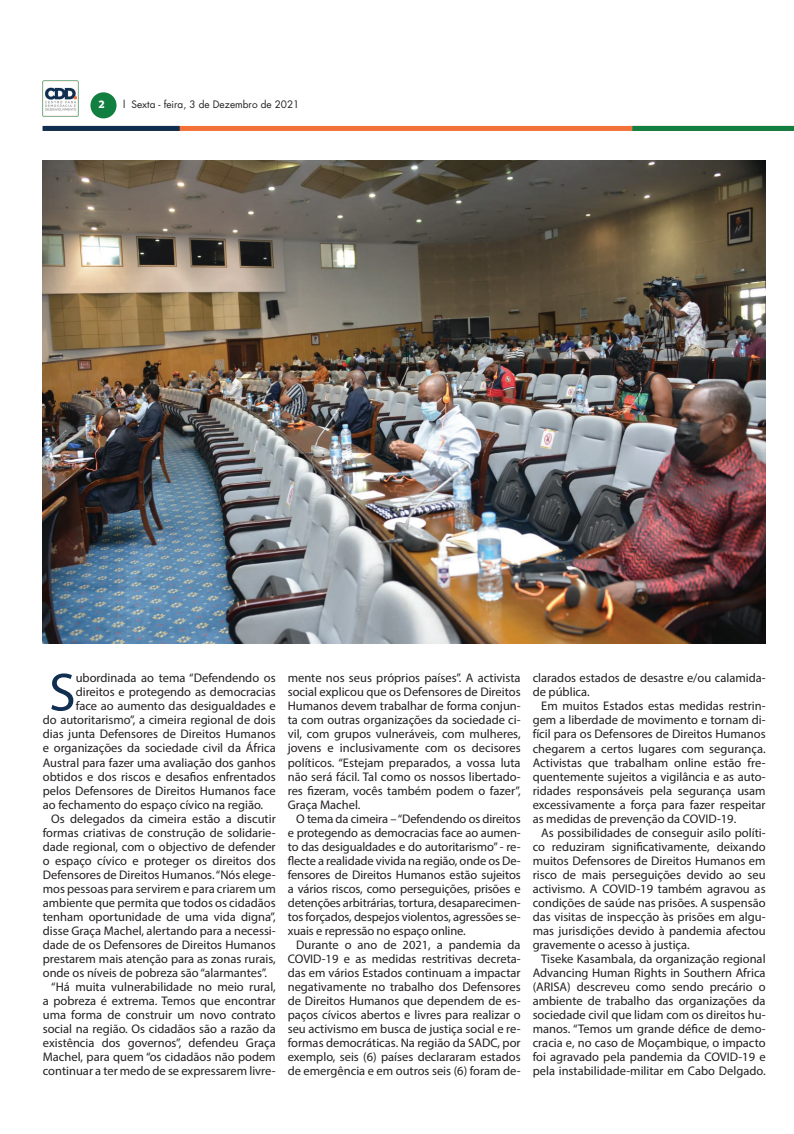
<style>
.page{position:relative;width:794px;height:1134px;background:#fff}
.page>*{position:absolute;margin:0;border:0;box-sizing:border-box;transform-origin:0 0}
.t1{font:54px "Myriad Pro";color:#112f51}
.t2{font:12.5px/14px "Myriad Pro";color:#231f20;text-align:justify}
.t3{font:10px "Futura LT";color:#231f20}
.t4{font:700 10px "Popular";color:#fff}
</style>
<div class="page">
<div style="left:45px;top:126px;width:749px;height:5px;background:#f37138"></div>
<div style="left:632px;top:126px;width:162px;height:5px;background:#107f40"></div>
<div style="left:43px;top:126px;width:137px;height:5px;background:#102e4f"></div>
<div style="left:90px;top:92px;width:27px;height:26px;background:#107f40;border-radius:50%"></div>
<img style="left:43px;top:81px;width:35px;height:35px">
<img style="left:43px;top:161px;width:722px;height:482px">
<p class="t4" style="left:99px;top:98px;width:7px">2</p>
<p class="t3" style="left:123px;top:98px;width:178px">l Sexta - feira, 3 de Dezembro de 2021</p>
<h1 class="t1" style="left:49px;top:659px;width:28px">S</h1>
<p class="t2" style="left:76px;top:671px;width:201px">ubordinada ao tema “Defendendo os</p>
<p class="t2" style="left:76px;top:685px;width:201px">direitos e protegendo as democracias</p>
<p class="t2" style="left:76px;top:699px;width:201px">face ao aumento das desigualdades e</p>
<p class="t2" style="left:43px;top:713px;width:234px">do autoritarismo”, a cimeira regional de dois</p>
<p class="t2" style="left:43px;top:727px;width:234px">dias junta Defensores de Direitos Humanos</p>
<p class="t2" style="left:43px;top:741px;width:234px">e organizações da sociedade civil da África</p>
<p class="t2" style="left:43px;top:755px;width:234px">Austral para fazer uma avaliação dos ganhos</p>
<p class="t2" style="left:43px;top:769px;width:234px">obtidos e dos riscos e desafios enfrentados</p>
<p class="t2" style="left:43px;top:783px;width:234px">pelos Defensores de Direitos Humanos face</p>
<p class="t2" style="left:43px;top:797px;width:222px">ao fechamento do espaço cívico na região.</p>
<p class="t2" style="left:51px;top:811px;width:226px">Os delegados da cimeira estão a discutir</p>
<p class="t2" style="left:43px;top:825px;width:234px">formas criativas de construção de solidarie-</p>
<p class="t2" style="left:43px;top:839px;width:234px">dade regional, com o objectivo de defender</p>
<p class="t2" style="left:43px;top:853px;width:234px">o espaço cívico e proteger os direitos dos</p>
<p class="t2" style="left:43px;top:867px;width:234px">Defensores de Direitos Humanos. “Nós elege-</p>
<p class="t2" style="left:43px;top:881px;width:234px">mos pessoas para servirem e para criarem um</p>
<p class="t2" style="left:43px;top:895px;width:234px">ambiente que permita que todos os cidadãos</p>
<p class="t2" style="left:43px;top:909px;width:234px">tenham oportunidade de uma vida digna”,</p>
<p class="t2" style="left:43px;top:923px;width:234px">disse Graça Machel, alertando para a necessi-</p>
<p class="t2" style="left:43px;top:937px;width:234px">dade de os Defensores de Direitos Humanos</p>
<p class="t2" style="left:43px;top:951px;width:234px">prestarem mais atenção para as zonas rurais,</p>
<p class="t2" style="left:43px;top:965px;width:226px">onde os níveis de pobreza são “alarmantes”.</p>
<p class="t2" style="left:51px;top:979px;width:226px">“Há muita vulnerabilidade no meio rural,</p>
<p class="t2" style="left:43px;top:993px;width:234px">a pobreza é extrema. Temos que encontrar</p>
<p class="t2" style="left:43px;top:1007px;width:234px">uma forma de construir um novo contrato</p>
<p class="t2" style="left:43px;top:1021px;width:234px">social na região. Os cidadãos são a razão da</p>
<p class="t2" style="left:43px;top:1035px;width:234px">existência dos governos”, defendeu Graça</p>
<p class="t2" style="left:43px;top:1049px;width:234px">Machel, para quem “os cidadãos não podem</p>
<p class="t2" style="left:43px;top:1063px;width:234px">continuar a ter medo de se expressarem livre-</p>
<p class="t2" style="left:288px;top:671px;width:234px">mente nos seus próprios países”. A activista social explicou que os Defensores de Direitos Humanos devem trabalhar de forma conjun&shy;ta com outras organizações da sociedade ci&shy;vil, com grupos vulneráveis, com mulheres, jovens e inclusivamente com os decisores políticos. “Estejam preparados, a vossa luta não será fácil. Tal como os nossos libertado&shy;res fizeram, vocês também podem o fazer”, Graça Machel.</p>
<p class="t2" style="left:288px;top:811px;width:234px;text-indent:8px">O tema da cimeira – “Defendendo os direitos e protegendo as democracias face ao aumen&shy;to das desigualdades e do autoritarismo” - re&shy;flecte a realidade vivida na região, onde os De&shy;fensores de Direitos Humanos estão sujeitos a vários riscos, como perseguições, prisões e detenções arbitrárias, tortura, desaparecimen&shy;tos forçados, despejos violentos, agressões se&shy;xuais e repressão no espaço online.</p>
<p class="t2" style="left:288px;top:937px;width:234px;text-indent:8px">Durante o ano de 2021, a pandemia da COVID-19 e as medidas restritivas decreta&shy;das em vários Estados continuam a impactar negativamente no trabalho dos Defensores de Direitos Humanos que dependem de es&shy;paços cívicos abertos e livres para realizar o seu activismo em busca de justiça social e re&shy;formas democráticas. Na região da SADC, por exemplo, seis (6) países declararam estados de emergência e em outros seis (6) foram de-</p>
<p class="t2" style="left:532px;top:671px;width:234px">clarados estados de desastre e/ou calamida&shy;de pública.</p>
<p class="t2" style="left:532px;top:699px;width:234px;text-indent:8px">Em muitos Estados estas medidas restrin&shy;gem a liberdade de movimento e tornam di&shy;fícil para os Defensores de Direitos Humanos chegarem a certos lugares com segurança.<br>Activistas que trabalham online estão fre&shy;quentemente sujeitos a vigilância e as auto&shy;ridades responsáveis pela segurança usam excessivamente a força para fazer respeitar as medidas de prevenção da COVID-19.</p>
<p class="t2" style="left:532px;top:825px;width:234px;text-indent:8px">As possibilidades de conseguir asilo políti&shy;co reduziram significativamente, deixando muitos Defensores de Direitos Humanos em risco de mais perseguições devido ao seu activismo. A COVID-19 também agravou as condições de saúde nas prisões. A suspensão das visitas de inspecção às prisões em algu&shy;mas jurisdições devido à pandemia afectou gravemente o acesso à justiça.</p>
<p class="t2" style="left:532px;top:951px;width:234px;text-indent:8px">Tiseke Kasambala, da organização regional Advancing Human Rights in Southern Africa (ARISA) descreveu como sendo precário o ambiente de trabalho das organizações da sociedade civil que lidam com os direitos hu&shy;manos. “Temos um grande défice de demo&shy;cracia e, no caso de Moçambique, o impacto foi agravado pela pandemia da COVID-19 e pela instabilidade-militar em Cabo Delgado.</p>
</div>
